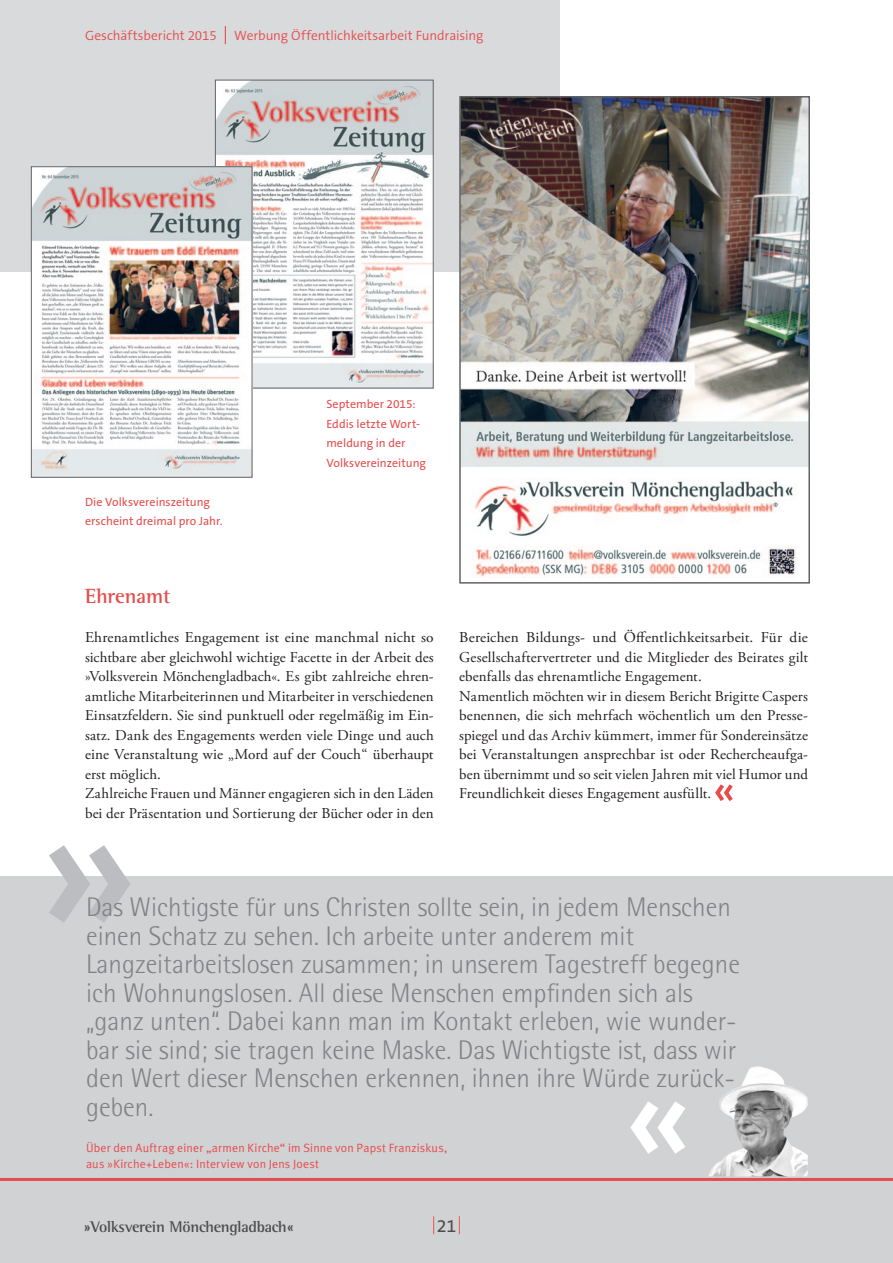
<style>
.page{position:relative;width:893px;height:1263px;background:#fff}
.page>*{position:absolute;margin:0;border:0;box-sizing:border-box;transform-origin:0 0}
.t1{font:300 27px/28.5px "Rotis Semi Sans";color:#808285}
.t2{font:700 21px "Rotis Semi Serif";color:#e54d4d}
.t3{font:18px "The Sans B5 Plain";color:#4b4c4d}
.t4{font:700 15.9px "Rotis Semi Serif";letter-spacing:-.02em;color:#4b4c4d}
.t5{font:15px/19.5px "Adobe Garamond Pro";letter-spacing:.01em;color:#231f20}
.t6{font:300 13.5px "The Sans B4";letter-spacing:-.005em;color:#e54d4d}
.t7{font:12px/19.5px "The Sans B5 Plain";color:#e54d4d}
.t8{font:12px/16.5px "Meta Plus Normal";letter-spacing:.015em;color:#e54d4d}
</style>
<div class="page">
<div style="left:0;top:1180px;width:893px;height:83px;background:#d1d2d4"></div>
<div style="left:0;top:0;width:560px;height:272px;background:#d9dadc"></div>
<div style="left:0;top:876px;width:893px;height:317px;background:#d1d2d4"></div>
<svg style="left:433px;top:1216px;width:1px;height:18px"></svg>
<svg style="left:459px;top:1216px;width:1px;height:18px"></svg>
<svg style="left:225px;top:26px;width:1px;height:18px"></svg>
<img style="left:462px;top:99px;width:345px;height:478px">
<div style="left:459px;top:96px;width:351px;height:488px;border:2px solid #636366"></div>
<img style="left:217px;top:82px;width:215px;height:305px">
<div style="left:215px;top:80px;width:219px;height:309px;border:1px solid #636366"></div>
<img style="left:33px;top:168px;width:218px;height:308px">
<div style="left:31px;top:166px;width:222px;height:312px;border:1px solid #636366"></div>
<svg style="left:715px;top:784px;width:18px;height:17px"></svg>
<svg style="left:49px;top:845px;width:81px;height:77px"></svg>
<svg style="left:630px;top:1101px;width:55px;height:53px"></svg>
<img style="left:708px;top:1066px;width:100px;height:110px">
<hr style="left:0;top:1178px;width:893px;height:3px;background:#e54d4d">
<p class="t6" style="left:85px;top:29px;width:133px">Geschäftsbericht 2015</p>
<p class="t6" style="left:234px;top:29px;width:251px">Werbung Öffentlichkeitsarbeit Fundraising</p>
<p class="t7" style="left:85px;top:492px;width:139px">Die Volksvereinszeitung erscheint dreimal pro Jahr.</p>
<p class="t7" style="left:326px;top:395px;width:101px">September 2015:<br>Eddis letzte Wort&shy;meldung in der<br>Volksvereinzeitung</p>
<h2 class="t2" style="left:85px;top:583px;width:87px">Ehrenamt</h2>
<p class="t5" style="left:85px;top:628px;width:350px">Ehrenamtliches Engagement ist eine manchmal nicht so sichtbare aber gleichwohl wichtige Facette in der Arbeit des »Volksverein Mönchengladbach«. Es gibt zahlreiche ehren&shy;amtliche Mitarbeiterinnen und Mitarbeiter in verschiedenen Einsatzfeldern. Sie sind punktuell oder regelmäßig im Ein&shy;satz. Dank des Engagements werden viele Dinge und auch eine Veranstaltung wie „Mord auf der Couch“ überhaupt erst möglich.<br>Zahlreiche Frauen und Männer engagieren sich in den Läden bei der Präsentation und Sortierung der Bücher oder in den</p>
<p class="t5" style="left:459px;top:628px;width:350px">Bereichen Bildungs- und Öffentlichkeitsarbeit. Für die Gesellschaftervertreter und die Mitglieder des Beirates gilt ebenfalls das ehrenamtliche Engagement.<br>Namentlich möchten wir in diesem Bericht Brigitte Caspers benennen, die sich mehrfach wöchentlich um den Presse&shy;spiegel und das Archiv kümmert, immer für Sondereinsätze bei Veranstaltungen ansprechbar ist oder Rechercheaufga&shy;ben übernimmt und so seit vielen Jahren mit viel Humor und Freundlichkeit dieses Engagement ausfüllt.</p>
<p class="t1" style="left:86px;top:893px;width:655px">Das Wichtigste für uns Christen sollte sein, in jedem Menschen einen Schatz zu sehen. Ich arbeite unter anderem mit Langzeitarbeitslosen zusammen; in unserem Tagestreff begegne ich Wohnungslosen. All diese Menschen empfinden sich als „ganz unten“. Dabei kann man im Kontakt erleben, wie wunder&shy;bar sie sind; sie tragen keine Maske. Das Wichtigste ist, dass wir den Wert dieser Menschen erkennen, ihnen ihre Würde zurück&shy;geben.</p>
<p class="t8" style="left:86px;top:1139px;width:363px">Über den Auftrag einer „armen Kirche“ im Sinne von Papst Franziskus, aus »Kirche+Leben«: Interview von Jens Joest</p>
<p class="t4" style="left:84px;top:1217px;width:211px">»Volksverein Mönchengladbach«</p>
<p class="t3" style="left:437px;top:1216px;width:21px">21</p>
</div>
